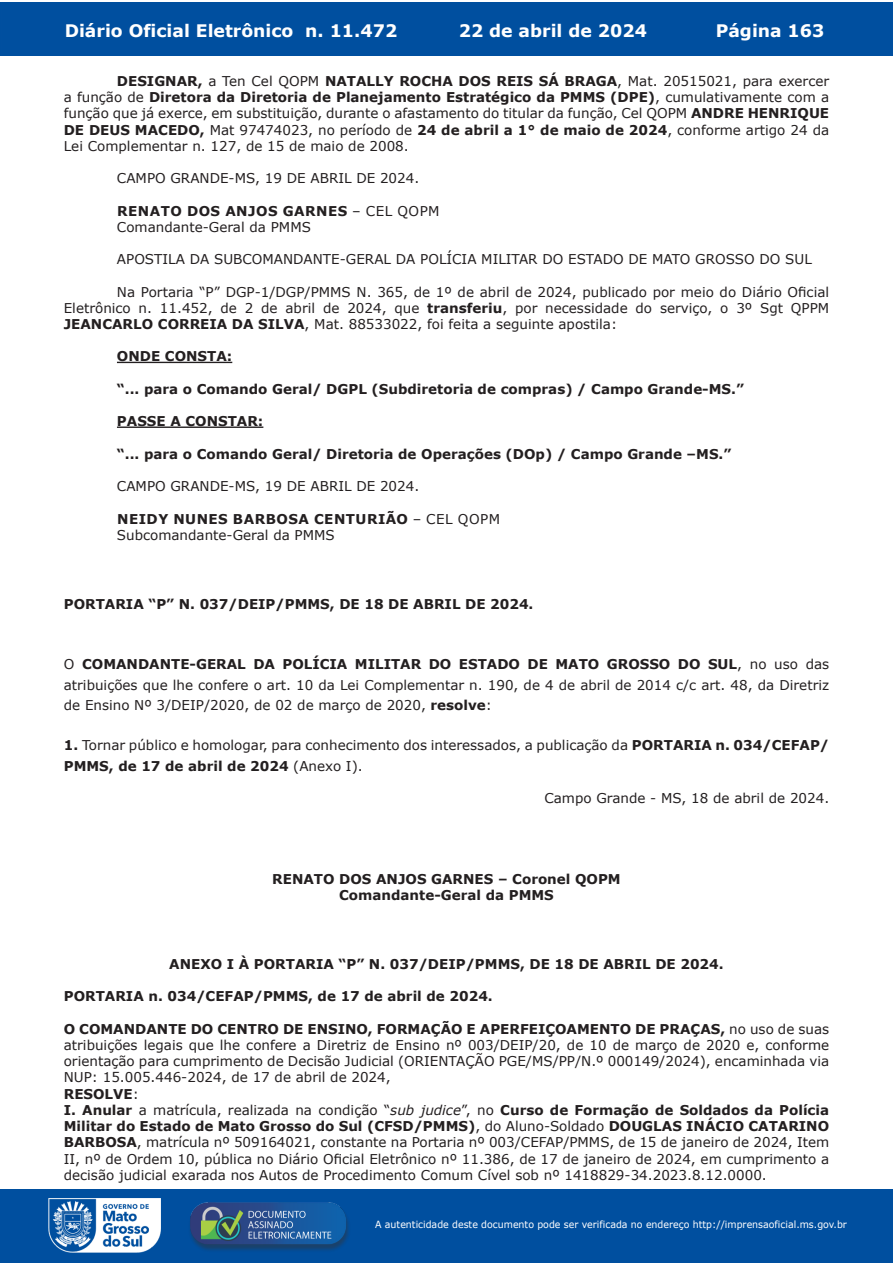
<style>
.page{position:relative;width:893px;height:1263px;background:#fff}
.page>*{position:absolute;margin:0;border:0;box-sizing:border-box;transform-origin:0 0}
.t1{font:700 17.25px "Verdana";color:#fff}
.t2{font:13.5px/16.2px "Verdana";color:#231f20}
.t3{font:700 13.5px/16.2px "Verdana";color:#231f20;text-align:center}
.t4{font:9.9px "Verdana";color:#fff;scale:.95 1}
.s1{font-weight:700}
.s2{font-style:italic}
</style>
<div class="page">
<div style="left:0;top:2px;width:893px;height:53px;background:#004f9f"></div>
<div style="left:1px;top:1189px;width:892px;height:74px;background:#004f9f"></div>
<img style="left:49px;top:1198px;width:111px;height:54px">
<img style="left:185px;top:1201px;width:168px;height:54px">
<hr style="left:117px;top:362px;width:115px;height:1px;background:#231f20">
<hr style="left:117px;top:426px;width:146px;height:2px;background:#231f20">
<p class="t1" style="left:65px;top:18px;width:334px">Diário Oficial Eletrônico n. 11.472</p>
<p class="t1" style="left:459px;top:18px;width:190px">22 de abril de 2024</p>
<p class="t1" style="left:716px;top:18px;width:110px">Página 163</p>
<p class="t2" style="left:64px;top:73px;width:767px;text-align:justify;text-indent:53px"><span class="s1">DESIGNAR,</span> a Ten Cel QOPM <span class="s1">NATALLY ROCHA DOS REIS SÁ BRAGA</span>, Mat. 20515021, para exercer a função de <span class="s1">Diretora da Diretoria de Planejamento Estratégico da PMMS (DPE)</span>, cumulativamente com a função que já exerce, em substituição, durante o afastamento do titular da função, Cel QOPM <span class="s1">ANDRE HENRIQUE DE DEUS MACEDO,</span> Mat 97474023, no período de <span class="s1">24 de abril a 1° de maio de 2024</span>, conforme artigo 24 da Lei Complementar n. 127, de 15 de maio de 2008.</p>
<p class="t2" style="left:117px;top:170px;width:304px">CAMPO GRANDE-MS, 19 DE ABRIL DE 2024.</p>
<p class="t2" style="left:117px;top:203px;width:324px"><span class="s1">RENATO DOS ANJOS GARNES</span> – CEL QOPM<br>Comandante-Geral da PMMS</p>
<p class="t2" style="left:117px;top:251px;width:696px">APOSTILA DA SUBCOMANDANTE-GERAL DA POLÍCIA MILITAR DO ESTADO DE MATO GROSSO DO SUL</p>
<p class="t2" style="left:64px;top:284px;width:767px;text-align:justify;text-indent:53px">Na Portaria “P” DGP-1/DGP/PMMS N. 365, de 1º de abril de 2024, publicado por meio do Diário Oficial Eletrônico n. 11.452, de 2 de abril de 2024, que <span class="s1">transferiu</span>, por necessidade do serviço, o 3º Sgt QPPM <span class="s1">JEANCARLO CORREIA DA SILVA</span>, Mat. 88533022, foi feita a seguinte apostila:</p>
<p class="t3" style="left:117px;top:348px;width:117px">ONDE CONSTA:</p>
<p class="t3" style="left:117px;top:381px;width:628px">“... para o Comando Geral/ DGPL (Subdiretoria de compras) / Campo Grande-MS.”</p>
<p class="t3" style="left:117px;top:413px;width:148px">PASSE A CONSTAR:</p>
<p class="t3" style="left:117px;top:445px;width:616px">“... para o Comando Geral/ Diretoria de Operações (DOp) / Campo Grande –MS.”</p>
<p class="t2" style="left:117px;top:478px;width:304px">CAMPO GRANDE-MS, 19 DE ABRIL DE 2024.</p>
<p class="t2" style="left:117px;top:510px;width:385px"><span class="s1">NEIDY NUNES BARBOSA CENTURIÃO</span> – CEL QOPM<br>Subcomandante-Geral da PMMS</p>
<p class="t3" style="left:64px;top:595px;width:471px">PORTARIA “P” N. 037/DEIP/PMMS, DE 18 DE ABRIL DE 2024.</p>
<p class="t2" style="left:64px;top:654px;width:767px;line-height:20.2px;text-align:justify">O <span class="s1">COMANDANTE-GERAL DA POLÍCIA MILITAR DO ESTADO DE MATO GROSSO DO SUL</span>, no uso das atribuições que lhe confere o art. 10 da Lei Complementar n. 190, de 4 de abril de 2014 c/c art. 48, da Diretriz de Ensino Nº 3/DEIP/2020, de 02 de março de 2020, <span class="s1">resolve</span>:</p>
<p class="t2" style="left:64px;top:735px;width:767px;line-height:20.2px"><span class="s1">1.</span> Tornar público e homologar, para conhecimento dos interessados, a publicação da <span class="s1">PORTARIA n. 034/CEFAP/<br>PMMS, de 17 de abril de 2024</span> (Anexo I).</p>
<p class="t2" style="left:544px;top:790px;width:286px">Campo Grande - MS, 18 de abril de 2024.</p>
<p class="t3" style="left:272px;top:871px;width:350px">RENATO DOS ANJOS GARNES – Coronel QOPM<br>Comandante-Geral da PMMS</p>
<p class="t3" style="left:169px;top:956px;width:556px">ANEXO I À PORTARIA “P” N. 037/DEIP/PMMS, DE 18 DE ABRIL DE 2024.</p>
<p class="t3" style="left:64px;top:988px;width:430px">PORTARIA n. 034/CEFAP/PMMS, de 17 de abril de 2024.</p>
<p class="t2" style="left:64px;top:1021px;width:767px"><span class="s1">O COMANDANTE DO CENTRO DE ENSINO, FORMAÇÃO E APERFEIÇOAMENTO DE PRAÇAS,</span> no uso de suas atribuições legais que lhe confere a Diretriz de Ensino nº 003/DEIP/20, de 10 de março de 2020 e, conforme orientação para cumprimento de Decisão Judicial (ORIENTAÇÃO PGE/MS/PP/N.º 000149/2024), encaminhada via NUP: 15.005.446-2024, de 17 de abril de 2024,<br><span class="s1">RESOLVE</span>:<br><span class="s1">I. Anular</span> a matrícula, realizada na condição “<span class="s2">sub judice</span>”, no <span class="s1">Curso de Formação de Soldados da Polícia Militar do Estado de Mato Grosso do Sul (CFSD/PMMS)</span>, do Aluno-Soldado <span class="s1">DOUGLAS INÁCIO CATARINO BARBOSA</span>, matrícula nº 509164021, constante na Portaria nº 003/CEFAP/PMMS, de 15 de janeiro de 2024, Item II, nº de Ordem 10, pública no Diário Oficial Eletrônico nº 11.386, de 17 de janeiro de 2024, em cumprimento a decisão judicial exarada nos Autos de Procedimento Comum Cível sob nº 1418829-34.2023.8.12.0000.</p>
<p class="t4" style="left:375px;top:1218px;width:498px">A autenticidade deste documento pode ser verificada no endereço http://imprensaoficial.ms.gov.br</p>
</div>
